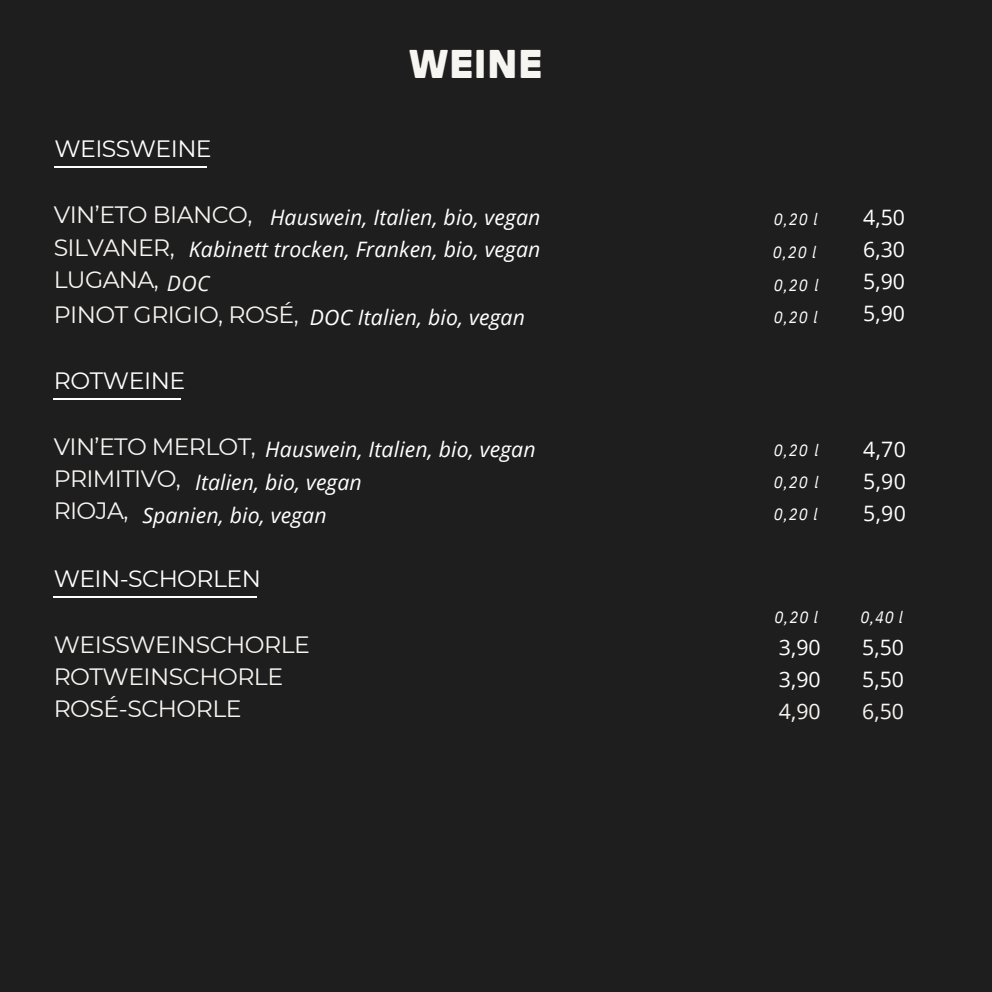
<style>
.page{position:relative;width:992px;height:992px;background:#fff}
.page>*{position:absolute;margin:0;border:0;box-sizing:border-box;transform-origin:0 0}
.t1{font:900 expanded 40.2px "GT Pressura";letter-spacing:.01em;color:#f7f5f1}
.t2{font:23.6px/31.8px "Montserrat";letter-spacing:-.02em;color:#f7f5f1}
.t3{font:23.6px "Montserrat";letter-spacing:-.025em;color:#fff}
.t4{font:italic 21.2px/31.8px "Open Sans";letter-spacing:.005em;color:#fff;text-align:right}
.t5{font:21.2px/31.8px "Open Sans";letter-spacing:.005em;color:#fff;text-align:justify}
.t6{font:italic 21.2px "Open Sans";color:#f7f5f1}
.t7{font:italic 16.6px/31.8px "IBM Plex Sans Cond";letter-spacing:.06em;color:#fff}
.s1{color:#f7f5f1}
</style>
<div class="page">
<div style="left:0;top:0;width:992px;height:991px;background:#1f1e1f"></div>
<hr style="left:54px;top:597px;width:203px;height:1px;background:#fff">
<hr style="left:54px;top:398px;width:127px;height:1px;background:#fff">
<hr style="left:54px;top:167px;width:152px;height:1px;background:#fff">
<h1 class="t3" style="left:54px;top:134px;width:159px">WEISSWEINE</h1>
<h3 class="t1" style="left:409px;top:46px;width:135px">WEINE</h3>
<h2 class="t2" style="left:54px;top:199px;width:200px">VIN’ETO BIANCO,</h2>
<h2 class="t2" style="left:54px;top:232px;width:122px">SILVANER,<br>LUGANA,</h2>
<h3 class="t2" style="left:54px;top:298px;width:246px">PINOT GRIGIO, ROSÉ,</h3>
<h2 class="t4" style="left:189px;top:201px;width:353px">Hauswein, Italien, bio, vegan<br>Kabinett trocken, Franken, bio, vegan</h2>
<h2 class="t6" style="left:167px;top:269px;width:44px">DOC</h2>
<h3 class="t4" style="left:310px;top:300px;width:217px">DOC Italien, bio, vegan</h3>
<h2 class="t3" style="left:54px;top:366px;width:133px">ROTWEINE</h2>
<h2 class="t2" style="left:54px;top:430px;width:203px">VIN’ETO MERLOT,<br>PRIMITIVO,<br>RIOJA,</h2>
<h3 class="t4" style="left:265px;top:432px;width:272px">Hauswein, Italien, bio, vegan</h3>
<h3 class="t4" style="left:195px;top:466px;width:168px">Italien, bio, vegan</h3>
<h2 class="t4" style="left:142px;top:499px;width:186px">Spanien, bio, vegan</h2>
<h2 class="t3" style="left:54px;top:564px;width:209px">WEIN-SCHORLEN</h2>
<h3 class="t2" style="left:54px;top:629px;width:258px">WEISSWEINSCHORLE<br>ROTWEINSCHORLE<br>ROSÉ-SCHORLE</h3>
<h3 class="t7" style="left:774px;top:202px;width:45px">0,20 l</h3>
<p class="t7" style="left:772px;top:236px;width:45px">0,20 l</p>
<h3 class="t7" style="left:774px;top:269px;width:46px">0,20 l<br>0,20 l</h3>
<p class="t5" style="left:863px;top:201px;width:43px">4,50<br>6,30<br>5,90<br>5,90</p>
<p class="t7" style="left:774px;top:434px;width:46px;text-align:justify">0,20 l 0,20 l 0,20 l</p>
<p class="t5" style="left:863px;top:432px;width:44px">4,70<br>5,90<br>5,90</p>
<h3 class="t7" style="left:774px;top:601px;width:45px">0,20 l</h3>
<p class="t7" style="left:860px;top:601px;width:44px">0,40 l</p>
<h2 class="t5" style="left:778px;top:631px;width:43px">3,90<br>3,90<br><span class="s1">4,90</span></h2>
<p class="t5" style="left:862px;top:631px;width:43px">5,50<br>5,50<br><span class="s1">6,50</span></p>
</div>
